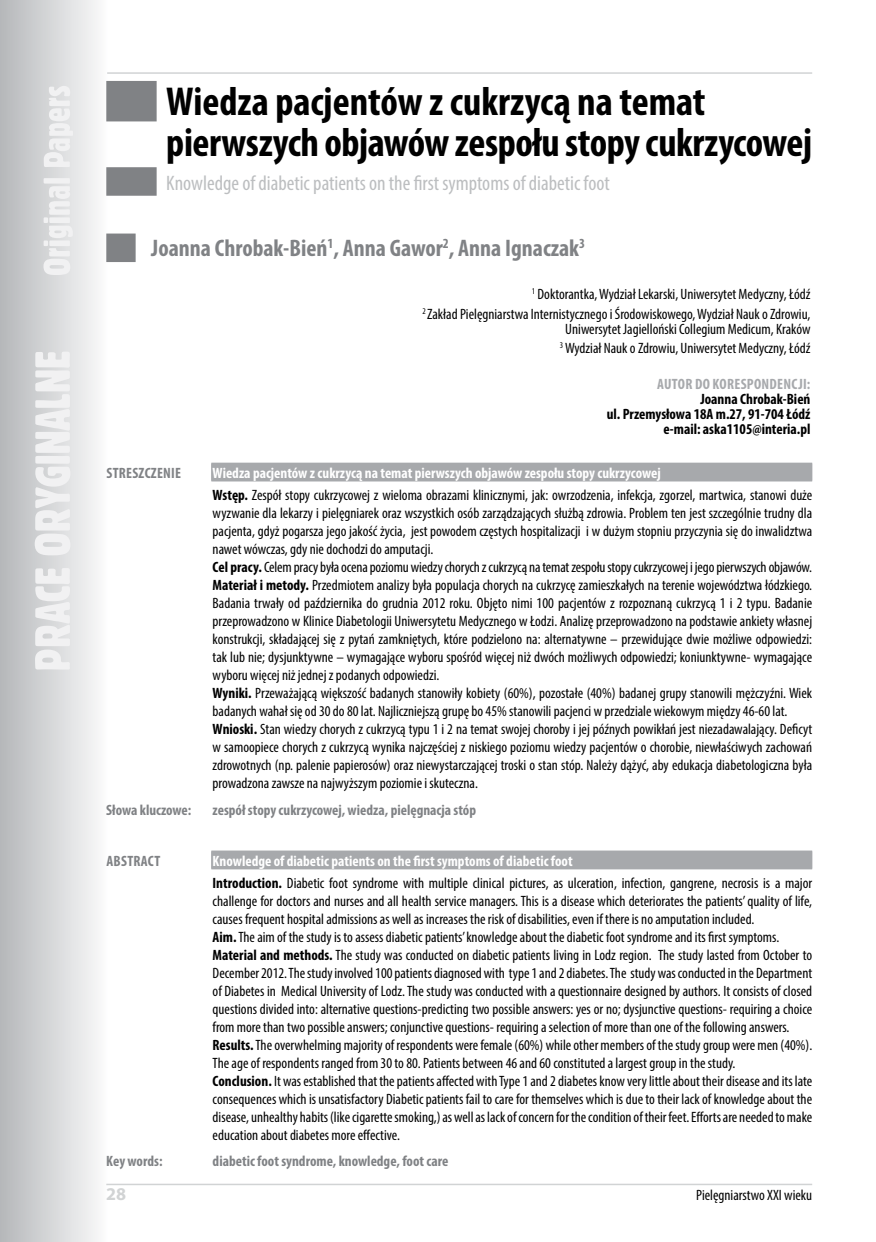
<style>
.page{position:relative;width:876px;height:1242px;background:#fff}
.page>*{position:absolute;margin:0;border:0;box-sizing:border-box;transform-origin:0 0}
.t1{font:700 condensed 40.5px/40.5px "Myriad Pro";letter-spacing:-.01em;color:#000}
.t2{font:700 condensed 24px "Myriad Pro";color:#808285}
.t3{font:condensed 21px "Myriad Pro";color:#bcbec0}
.t4{font:700 18px "Myriad Pro";color:#d1d3d4}
.t5{font:condensed 15px/18px "Myriad Pro";color:#000}
.t6{font:700 condensed 15px "Myriad Pro";color:#808285}
.t7{font:700 condensed 15px/15px "Myriad Pro";color:#000;text-align:right}
.t8{font:700 condensed 15px "Myriad Pro";letter-spacing:.02em;color:#a7a9ac}
.t9{font:700 condensed 15px "Myriad Pro";letter-spacing:.02em;color:#808285}
.s1{font-weight:700;color:#fff}
.s2{font-weight:700}
</style>
<div class="page">
<svg style="left:0;top:0;width:108px;height:1242px"></svg>
<svg style="left:35px;top:86px;width:38px;height:583px"></svg>
<hr style="left:106px;top:1183px;width:706px;height:2px;background:#d1d3d4">
<hr style="left:107px;top:72px;width:705px;height:2px;background:#d1d3d4">
<div style="left:106px;top:81px;width:51px;height:40px;background:#808285"></div>
<div style="left:106px;top:167px;width:51px;height:29px;background:#808285"></div>
<div style="left:106px;top:233px;width:30px;height:29px;background:#808285"></div>
<div style="left:211px;top:463px;width:601px;height:18px;background:#a7a9ac"></div>
<div style="left:211px;top:462px;width:601px;height:18px;background:#a7a9ac"></div>
<div style="left:211px;top:851px;width:601px;height:18px;background:#a7a9ac"></div>
<div style="left:211px;top:850px;width:601px;height:18px;background:#a7a9ac"></div>
<h1 class="t1" style="left:166px;top:81px;width:647px">Wiedza pacjentów z cukrzycą na temat pierwszych objawów zespołu stopy cukrzycowej</h1>
<h3 class="t3" style="left:166px;top:170px;width:445px">Knowledge of diabetic patients on the first symptoms of diabetic foot</h3>
<h2 class="t2" style="left:151px;top:233px;width:435px">Joanna Chrobak-Bień<sup>1</sup>, Anna Gawor<sup>2</sup>, Anna Ignaczak<sup>3</sup></h2>
<p class="t5" style="left:422px;top:284px;width:389px;line-height:19.2px;text-align:right"><sup>1</sup> Doktorantka, Wydział Lekarski, Uniwersytet Medyczny, Łódź<br><sup>2</sup> Zakład Pielęgniarstwa Internistycznego i Środowiskowego, Wydział Nauk o Zdrowiu,</p>
<p class="t5" style="left:560px;top:319px;width:252px;line-height:19.2px;text-align:center">Uniwersytet Jagielloński Collegium Medicum, Kraków<br><sup>3</sup> Wydział Nauk o Zdrowiu, Uniwersytet Medyczny, Łódź</p>
<p class="t8" style="left:657px;top:375px;width:155px">Autor do korespondencji:</p>
<p class="t7" style="left:607px;top:391px;width:205px">Joanna Chrobak-Bień<br>ul. Przemysłowa 18A m.27, 91-704 Łódź e-mail: aska1105@interia.pl</p>
<p class="t9" style="left:106px;top:463px;width:76px">Streszczenie</p>
<p class="t5" style="left:213px;top:461px;width:601px;line-height:22.2px"><span class="s1">Wiedza pacjentów z cukrzycą na temat pierwszych objawów zespołu stopy cukrzycowej<br></span><span class="s2">Wstęp.</span> Zespół stopy cukrzycowej z wieloma obrazami klinicznymi, jak: owrzodzenia, infekcja, zgorzel, martwica, stanowi duże</p>
<p class="t5" style="left:213px;top:504px;width:601px">wyzwanie dla lekarzy i pielęgniarek oraz wszystkich osób zarządzających służbą zdrowia. Problem ten jest szczególnie trudny dla pacjenta, gdyż pogarsza jego jakość życia, jest powodem częstych hospitalizacji i w dużym stopniu przyczynia się do inwalidztwa nawet wówczas, gdy nie dochodzi do amputacji.<br><span class="s2">Cel pracy.</span> Celem pracy była ocena poziomu wiedzy chorych z cukrzycą na temat zespołu stopy cukrzycowej i jego pierwszych objawów.<br><span class="s2">Materiał i metody.</span> Przedmiotem analizy była populacja chorych na cukrzycę zamieszkałych na terenie województwa łódzkiego.<br>Badania trwały od października do grudnia 2012 roku. Objęto nimi 100 pacjentów z rozpoznaną cukrzycą 1 i 2 typu. Badanie przeprowadzono w Klinice Diabetologii Uniwersytetu Medycznego w Łodzi. Analizę przeprowadzono na podstawie ankiety własnej konstrukcji, składającej się z pytań zamkniętych, które podzielono na: alternatywne – przewidujące dwie możliwe odpowiedzi: tak lub nie; dysjunktywne – wymagające wyboru spośród więcej niż dwóch możliwych odpowiedzi; koniunktywne- wymagające wyboru więcej niż jednej z podanych odpowiedzi.<br><span class="s2">Wyniki.</span> Przeważającą większość badanych stanowiły kobiety (60%), pozostałe (40%) badanej grupy stanowili mężczyźni. Wiek badanych wahał się od 30 do 80 lat. Najliczniejszą grupę bo 45% stanowili pacjenci w przedziale wiekowym między 46-60 lat.<br><span class="s2">Wnioski.</span> Stan wiedzy chorych z cukrzycą typu 1 i 2 na temat swojej choroby i jej późnych powikłań jest niezadawalający. Deficyt w samoopiece chorych z cukrzycą wynika najczęściej z niskiego poziomu wiedzy pacjentów o chorobie, niewłaściwych zachowań zdrowotnych (np. palenie papierosów) oraz niewystarczającej troski o stan stóp. Należy dążyć, aby edukacja diabetologiczna była prowadzona zawsze na najwyższym poziomie i skuteczna.</p>
<p class="t6" style="left:106px;top:800px;width:87px">Słowa kluczowe:</p>
<p class="t6" style="left:213px;top:800px;width:265px">zespół stopy cukrzycowej, wiedza, pielęgnacja stóp</p>
<p class="t6" style="left:106px;top:851px;width:55px">Abstract</p>
<p class="t5" style="left:213px;top:849px;width:601px;line-height:22.2px"><span class="s1">Knowledge of diabetic patients on the first symptoms of diabetic foot<br></span><span class="s2">Introduction.</span> Diabetic foot syndrome with multiple clinical pictures, as ulceration, infection, gangrene, necrosis is a major</p>
<p class="t5" style="left:213px;top:891px;width:601px">challenge for doctors and nurses and all health service managers. This is a disease which deteriorates the patients’ quality of life, causes frequent hospital admissions as well as increases the risk of disabilities, even if there is no amputation included.<br><span class="s2">Aim.</span> The aim of the study is to assess diabetic patients’ knowledge about the diabetic foot syndrome and its first symptoms.<br><span class="s2">Material and methods.</span> The study was conducted on diabetic patients living in Lodz region. The study lasted from October to December 2012. The study involved 100 patients diagnosed with type 1 and 2 diabetes. The study was conducted in the Department of Diabetes in Medical University of Lodz. The study was conducted with a questionnaire designed by authors. It consists of closed questions divided into: alternative questions-predicting two possible answers: yes or no; dysjunctive questions- requiring a choice from more than two possible answers; conjunctive questions- requiring a selection of more than one of the following answers.<br><span class="s2">Results.</span> The overwhelming majority of respondents were female (60%) while other members of the study group were men (40%).<br>The age of respondents ranged from 30 to 80. Patients between 46 and 60 constituted a largest group in the study.<br><span class="s2">Conclusion.</span> It was established that the patients affected with Type 1 and 2 diabetes know very little about their disease and its late consequences which is unsatisfactory Diabetic patients fail to care for themselves which is due to their lack of knowledge about the disease, unhealthy habits (like cigarette smoking,) as well as lack of concern for the condition of their feet. Efforts are needed to make education about diabetes more effective.</p>
<p class="t6" style="left:106px;top:1152px;width:58px">Key words:</p>
<p class="t6" style="left:213px;top:1152px;width:237px">diabetic foot syndrome, knowledge, foot care</p>
<p class="t4" style="left:106px;top:1182px;width:21px">28</p>
<p class="t5" style="left:696px;top:1186px;width:118px">Pielęgniarstwo XXI wieku</p>
</div>
